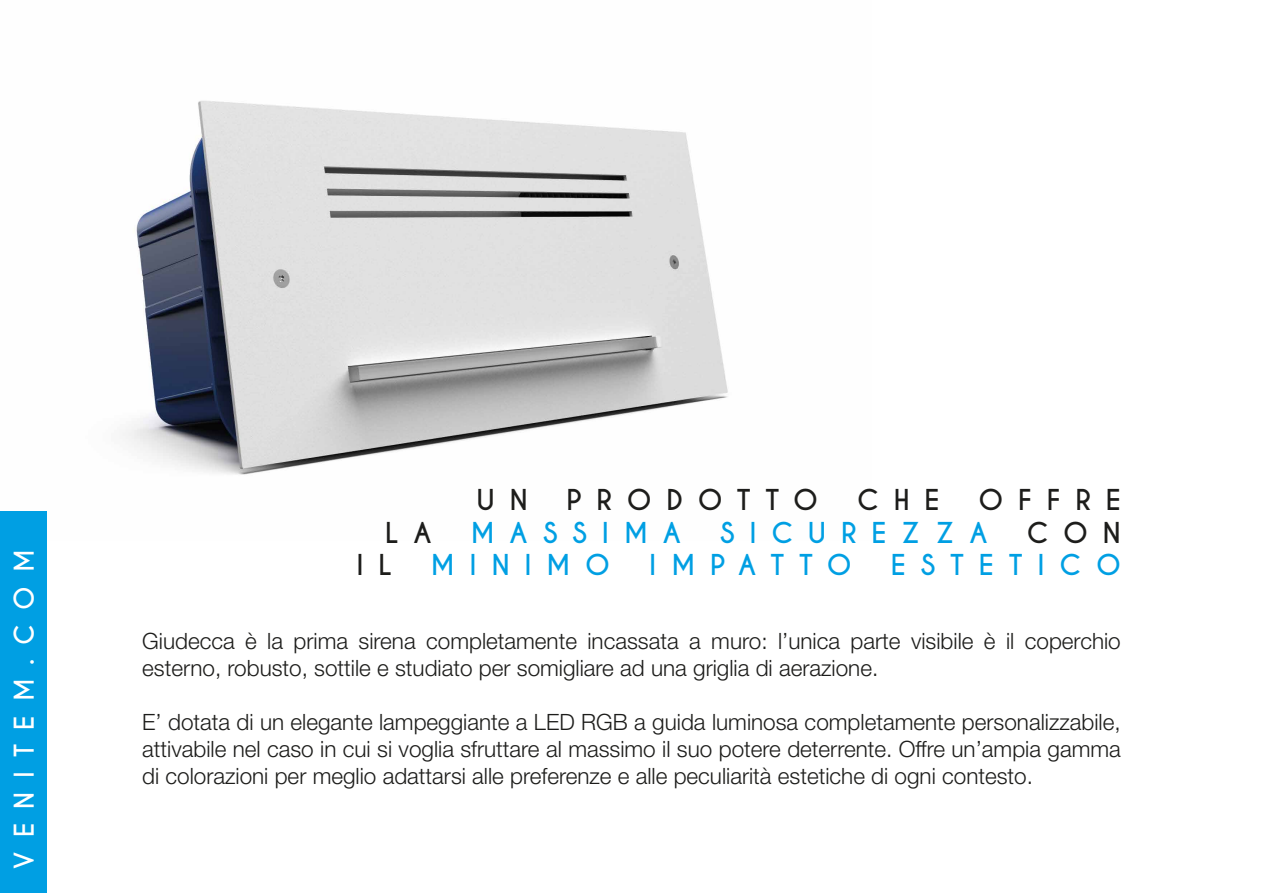
<style>
.page{position:relative;width:1263px;height:893px;background:#fff}
.page>*{position:absolute;margin:0;border:0;box-sizing:border-box;transform-origin:0 0}
.t1{font:700 27px "Caviar Dreams";letter-spacing:.55em;color:#009fe3}
.t2{font:700 27px "Caviar Dreams";letter-spacing:.55em;color:#1d1d1b}
.t3{font:700 27px "Caviar Dreams";letter-spacing:.53em;color:#009fe3}
.t4{font:700 25.65px "Caviar Dreams";letter-spacing:.55em;color:#fff}
.t5{font:300 22.5px/27px "Helvetica Neue LT Std";color:#1d1d1b}
</style>
<div class="page">
<img style="left:46px;top:100px;width:682px;height:440px">
<div style="left:0;top:511px;width:46px;height:382px;background:#009fe3"></div>
<p class="t4" style="left:9px;top:868px;width:320px;rotate:-90deg">VENITEM.COM</p>
<p class="t2" style="left:476px;top:484px;width:53px">U N</p>
<p class="t2" style="left:567px;top:484px;width:253px">PRODOTTO</p>
<p class="t2" style="left:857px;top:484px;width:84px">CHE</p>
<p class="t2" style="left:978px;top:484px;width:144px">OFFRE</p>
<p class="t2" style="left:385px;top:516px;width:48px">L A</p>
<p class="t1" style="left:471px;top:516px;width:212px">MASSIMA</p>
<p class="t1" style="left:720px;top:516px;width:269px">SICUREZZA</p>
<p class="t2" style="left:1027px;top:516px;width:96px">CON</p>
<p class="t2" style="left:356px;top:549px;width:37px">I L</p>
<p class="t1" style="left:431px;top:549px;width:181px">MINIMO</p>
<p class="t3" style="left:649px;top:549px;width:204px">IMPATTO</p>
<p class="t1" style="left:891px;top:549px;width:232px">ESTETICO</p>
<p class="t5" style="left:142px;top:627px;width:980px">Giudecca è la prima sirena completamente incassata a muro: l’unica parte visibile è il coperchio esterno, robusto, sottile e studiato per somigliare ad una griglia di aerazione.</p>
<p class="t5" style="left:142px;top:708px;width:980px;text-align:justify">E’ dotata di un elegante lampeggiante a LED RGB a guida luminosa completamente personalizzabile, attivabile nel caso in cui si voglia sfruttare al massimo il suo potere deterrente. Offre un’ampia gamma di colorazioni per meglio adattarsi alle preferenze e alle peculiarità estetiche di ogni contesto.</p>
</div>
